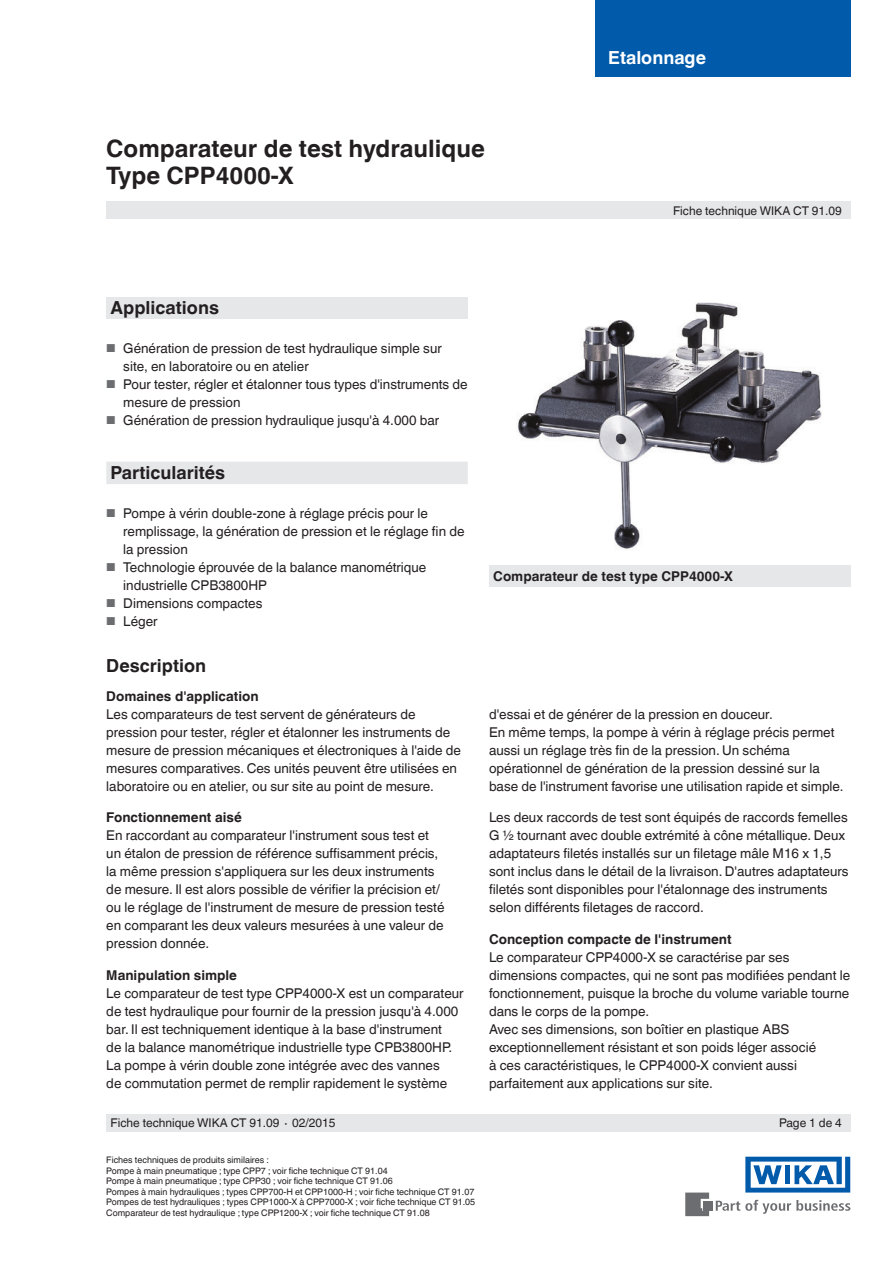
<style>
.page{position:relative;width:893px;height:1263px;background:#fff}
.page>*{position:absolute;margin:0;border:0;box-sizing:border-box;transform-origin:0 0}
.t1{font:700 24px/27px "Helvetica World";color:#231f20}
.t2{font:700 18px "Helvetica World";color:#231f20}
.t3{font:700 18px "Helvetica World";color:#fff}
.t4{font:13.5px/18px "Helvetica World";color:#231f20}
.t5{font:700 13.5px "Helvetica World";color:#231f20}
.t6{font:12px "Helvetica World";color:#231f20}
.t7{font:9px/10.5px "Helvetica World";color:#231f20}
.s1{font-size:11.55px;color:#6c6d70}
</style>
<div class="page">
<div style="left:106px;top:298px;width:362px;height:21px;background:#e6e7e9"></div>
<svg style="left:716px;top:1200px;width:134px;height:14px"></svg>
<div style="left:703px;top:1201px;width:9px;height:9px;background:#6c6d70"></div>
<svg style="left:685px;top:1192px;width:24px;height:24px"></svg>
<svg style="left:745px;top:1157px;width:105px;height:35px"></svg>
<div style="left:106px;top:202px;width:744px;height:17px;background:#e6e7e9"></div>
<div style="left:106px;top:1114px;width:744px;height:17px;background:#e6e7e9"></div>
<img style="left:517px;top:302px;width:305px;height:247px">
<div style="left:595px;top:0;width:255px;height:77px;background:#015aaa"></div>
<div style="left:489px;top:566px;width:361px;height:21px;background:#e6e7e9"></div>
<div style="left:106px;top:462px;width:362px;height:22px;background:#e6e7e9"></div>
<h1 class="t1" style="left:106px;top:135px;width:380px">Comparateur de test hydraulique<br>Type CPP4000-X</h1>
<h2 class="t3" style="left:608px;top:47px;width:99px">Etalonnage</h2>
<p class="t6" style="left:673px;top:204px;width:170px">Fiche technique WIKA CT 91.09</p>
<h2 class="t2" style="left:111px;top:297px;width:110px">Applications</h2>
<p class="t4" style="left:123px;top:339px;width:320px;text-indent:-17px"><span class="s1">■</span> Génération de pression de test hydraulique simple sur site, en laboratoire ou en atelier</p>
<p class="t4" style="left:123px;top:375px;width:346px;text-indent:-17px"><span class="s1">■</span> Pour tester, régler et étalonner tous types d'instruments de mesure de pression</p>
<p class="t4" style="left:106px;top:411px;width:334px"><span class="s1">■</span> Génération de pression hydraulique jusqu'à 4.000 bar</p>
<h2 class="t2" style="left:111px;top:462px;width:116px">Particularités</h2>
<p class="t4" style="left:123px;top:504px;width:343px;text-indent:-17px"><span class="s1">■</span> Pompe à vérin double-zone à réglage précis pour le remplissage, la génération de pression et le réglage fin de la pression</p>
<p class="t4" style="left:123px;top:558px;width:305px;text-indent:-17px"><span class="s1">■</span> Technologie éprouvée de la balance manométrique industrielle CPB3800HP</p>
<p class="t4" style="left:106px;top:594px;width:158px"><span class="s1">■</span> Dimensions compactes</p>
<p class="t4" style="left:106px;top:612px;width:53px"><span class="s1">■</span> Léger</p>
<h2 class="t2" style="left:106px;top:655px;width:101px">Description</h2>
<p class="t5" style="left:106px;top:688px;width:154px">Domaines d'application</p>
<p class="t4" style="left:106px;top:705px;width:356px">Les comparateurs de test servent de générateurs de pression pour tester, régler et étalonner les instruments de mesure de pression mécaniques et électroniques à l'aide de mesures comparatives. Ces unités peuvent être utilisées en laboratoire ou en atelier, ou sur site au point de mesure.</p>
<p class="t5" style="left:106px;top:809px;width:137px">Fonctionnement aisé</p>
<p class="t4" style="left:106px;top:826px;width:340px">En raccordant au comparateur l'instrument sous test et un étalon de pression de référence suffisamment précis, la même pression s'appliquera sur les deux instruments de mesure. Il est alors possible de vérifier la précision et/ ou le réglage de l'instrument de mesure de pression testé en comparant les deux valeurs mesurées à une valeur de pression donnée.</p>
<p class="t5" style="left:106px;top:967px;width:132px">Manipulation simple</p>
<p class="t4" style="left:106px;top:984px;width:359px">Le comparateur de test type CPP4000-X est un comparateur de test hydraulique pour fournir de la pression jusqu'à 4.000 bar. Il est techniquement identique à la base d'instrument<br>de la balance manométrique industrielle type CPB3800HP.<br>La pompe à vérin double zone intégrée avec des vannes<br>de commutation permet de remplir rapidement le système</p>
<p class="t5" style="left:493px;top:568px;width:241px">Comparateur de test type CPP4000-X</p>
<p class="t4" style="left:489px;top:705px;width:356px">d'essai et de générer de la pression en douceur.<br>En même temps, la pompe à vérin à réglage précis permet aussi un réglage très fin de la pression. Un schéma opérationnel de génération de la pression dessiné sur la base de l'instrument favorise une utilisation rapide et simple.</p>
<p class="t4" style="left:489px;top:808px;width:361px">Les deux raccords de test sont équipés de raccords femelles G ½ tournant avec double extrémité à cône métallique. Deux adaptateurs filetés installés sur un filetage mâle M16 x 1,5 sont inclus dans le détail de la livraison. D'autres adaptateurs filetés sont disponibles pour l'étalonnage des instruments selon différents filetages de raccord.</p>
<p class="t5" style="left:489px;top:931px;width:244px">Conception compacte de l'instrument</p>
<p class="t4" style="left:489px;top:948px;width:363px">Le comparateur CPP4000-X se caractérise par ses dimensions compactes, qui ne sont pas modifiées pendant le fonctionnement, puisque la broche du volume variable tourne dans le corps de la pompe.<br>Avec ses dimensions, son boîtier en plastique ABS exceptionnellement résistant et son poids léger associé<br>à ces caractéristiques, le CPP4000-X convient aussi parfaitement aux applications sur site.</p>
<p class="t6" style="left:111px;top:1116px;width:227px">Fiche technique WIKA CT 91.09 ∙ 02/2015</p>
<p class="t6" style="left:779px;top:1116px;width:64px">Page 1 de 4</p>
<p class="t7" style="left:106px;top:1155px;width:370px">Fiches techniques de produits similaires :<br>Pompe à main pneumatique ; type CPP7 ; voir fiche technique CT 91.04<br>Pompe à main pneumatique ; type CPP30 ; voir fiche technique CT 91.06<br>Pompes à main hydrauliques ; types CPP700-H et CPP1000-H ; voir fiche technique CT 91.07<br>Pompes de test hydrauliques ; types CPP1000-X à CPP7000-X ; voir fiche technique CT 91.05<br>Comparateur de test hydraulique ; type CPP1200-X ; voir fiche technique CT 91.08</p>
</div>
